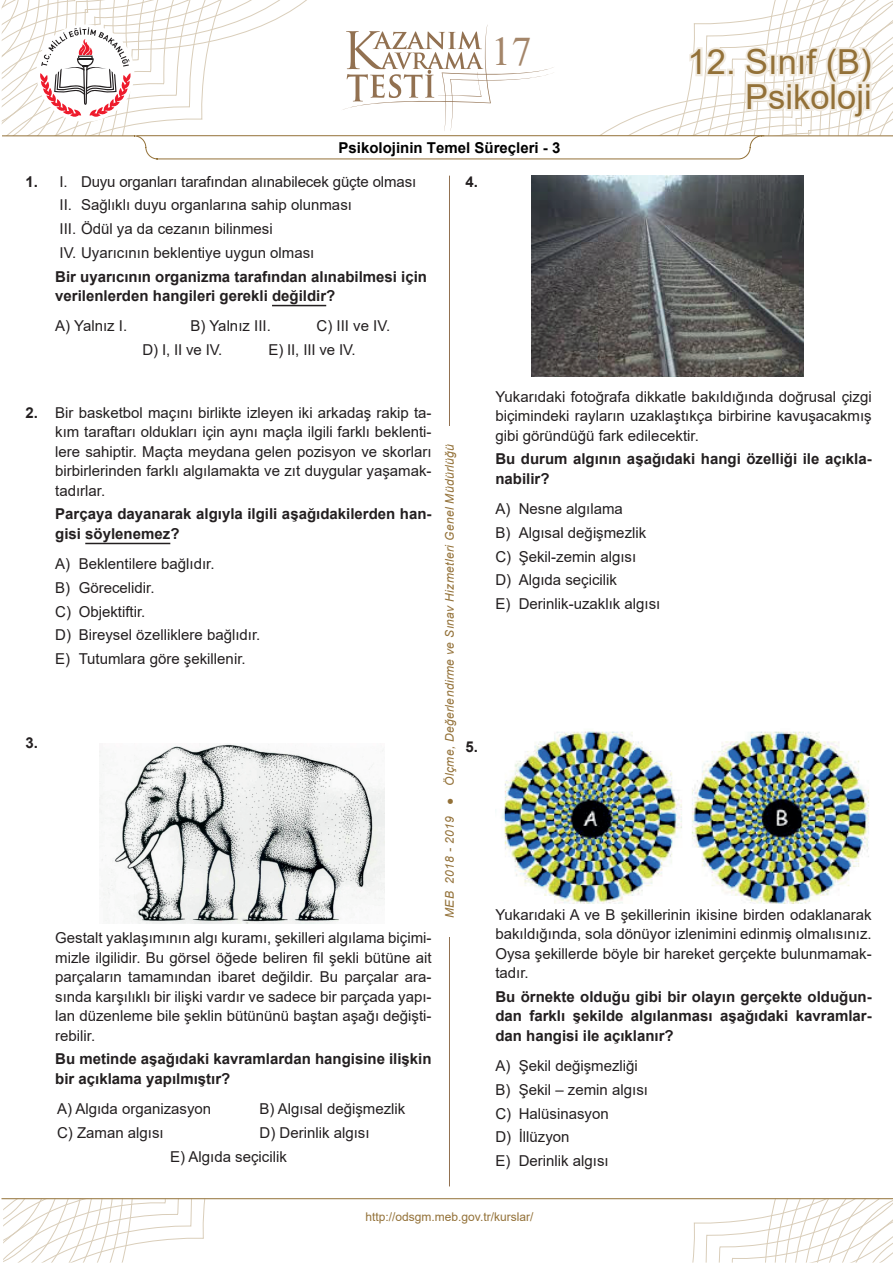
<style>
.page{position:relative;width:893px;height:1263px;background:#fff}
.page>*{position:absolute;margin:0;border:0;box-sizing:border-box;transform-origin:0 0}
.t1{font:40.5px "Times New Roman";color:#a4866a}
.t2{font:34.5px/34.5px "Arial";color:#937138;text-align:right}
.soru_açıklama{font:15px/19.5px "Arial";color:#231f20;text-align:justify}
.soru_kökü{font:700 15px/19.5px "Arial";color:#231f20}
._5_li_alt{font:15px "Arial";color:#231f20}
.öncüller{font:15px "Arial";color:#231f20}
.ikili{font:15px "Arial";color:#231f20}
.üclü{font:15px "Arial";color:#231f20}
.t3{font:700 15px "Arial";color:#000}
.üclü_altı{font:15px "Arial";letter-spacing:-.01em;color:#231f20}
.ortali{font:15px "Arial";color:#231f20}
.soru_açıklama-2{font:700 15px "Arial";color:#231f20}
.t4{font:italic 12px "Arial";letter-spacing:.03em;color:#937138}
.t5{font:12px "Arial";color:#937138}
.s1{font-weight:700}
</style>
<div class="page">
<svg style="left:551px;top:1199px;width:342px;height:63px"></svg>
<svg style="left:3px;top:1199px;width:344px;height:63px"></svg>
<hr style="left:2px;top:1198px;width:891px;height:1px;background:#937138">
<hr style="left:449px;top:176px;width:1px;height:1010px;background:#927151">
<div style="left:440px;top:426px;width:19px;height:510px;background:#fff"></div>
<svg style="left:2px;top:0;width:891px;height:159px"></svg>
<div style="left:864px;top:82px;width:7px;height:8px;border:4px solid #f1ebe1"></div>
<div style="left:864px;top:89px;width:7px;height:22px;border:4px solid #f1ebe1"></div>
<hr style="left:272px;top:305px;width:54px;height:1px;background:#231f20">
<hr style="left:85px;top:543px;width:85px;height:1px;background:#231f20">
<img style="left:100px;top:744px;width:284px;height:180px">
<img style="left:532px;top:176px;width:271px;height:200px">
<img style="left:495px;top:731px;width:374px;height:172px">
<p class="t1" style="left:491px;top:22px;width:42px">17</p>
<p class="t3" style="left:339px;top:137px;width:223px">Psikolojinin Temel Süreçleri - 3</p>
<p class="öncüller" style="left:26px;top:171px;width:392px"><span class="s1">1.</span> I. Duyu organları tarafından alınabilecek güçte olması</p>
<p class="öncüller" style="left:60px;top:195px;width:294px">II. Sağlıklı duyu organlarına sahip olunması</p>
<p class="öncüller" style="left:60px;top:218px;width:215px">III. Ödül ya da cezanın bilinmesi</p>
<p class="öncüller" style="left:60px;top:242px;width:256px">IV. Uyarıcının beklentiye uygun olması</p>
<p class="soru_kökü" style="left:55px;top:267px;width:373px">Bir uyarıcının organizma tarafından alınabilmesi için verilenlerden hangileri gerekli değildir?</p>
<p class="üclü" style="left:55px;top:316px;width:73px">A) Yalnız I.</p>
<p class="üclü" style="left:191px;top:316px;width:82px">B) Yalnız III.</p>
<p class="üclü" style="left:317px;top:316px;width:75px">C) III ve IV.</p>
<p class="üclü_altı" style="left:143px;top:339px;width:81px">D) I, II ve IV.</p>
<p class="üclü_altı" style="left:269px;top:339px;width:89px">E) II, III ve IV.</p>
<p class="soru_açıklama-2" style="left:466px;top:171px;width:14px">4.</p>
<h2 class="t2" style="left:688px;top:45px;width:186px">12. Sınıf (B)<br>Psikoloji</h2>
<p class="soru_açıklama" style="left:55px;top:403px;width:378px;text-indent:-30px"><span class="s1">2.</span> Bir basketbol maçını birlikte izleyen iki arkadaş rakip ta&shy;kım taraftarı oldukları için aynı maçla ilgili farklı beklenti&shy;lere sahiptir. Maçta meydana gelen pozisyon ve skorları birbirlerinden farklı algılamakta ve zıt duygular yaşamak&shy;tadırlar.</p>
<p class="soru_kökü" style="left:55px;top:505px;width:378px">Parçaya dayanarak algıyla ilgili aşağıdakilerden han&shy;gisi söylenemez?</p>
<p class="_5_li_alt" style="left:55px;top:553px;width:161px">A) Beklentilere bağlıdır.</p>
<p class="_5_li_alt" style="left:55px;top:577px;width:101px">B) Görecelidir.</p>
<p class="_5_li_alt" style="left:55px;top:601px;width:92px">C) Objektiftir.</p>
<p class="_5_li_alt" style="left:55px;top:625px;width:207px">D) Bireysel özelliklere bağlıdır.</p>
<p class="_5_li_alt" style="left:55px;top:648px;width:192px">E) Tutumlara göre şekillenir.</p>
<p class="soru_açıklama-2" style="left:26px;top:732px;width:14px">3.</p>
<p class="soru_açıklama" style="left:55px;top:928px;width:378px">Gestalt yaklaşımının algı kuramı, şekilleri algılama biçimi&shy;mizle ilgilidir. Bu görsel öğede beliren fil şekli bütüne ait parçaların tamamından ibaret değildir. Bu parçalar ara&shy;sında karşılıklı bir ilişki vardır ve sadece bir parçada yapı&shy;lan düzenleme bile şeklin bütününü baştan aşağı değişti&shy;rebilir.</p>
<p class="soru_kökü" style="left:55px;top:1049px;width:378px">Bu metinde aşağıdaki kavramlardan hangisine ilişkin bir açıklama yapılmıştır?</p>
<p class="ikili" style="left:57px;top:1098px;width:156px">A) Algıda organizasyon</p>
<p class="ikili" style="left:260px;top:1098px;width:147px">B) Algısal değişmezlik</p>
<p class="ikili" style="left:57px;top:1122px;width:108px">C) Zaman algısı</p>
<p class="ikili" style="left:260px;top:1122px;width:112px">D) Derinlik algısı</p>
<p class="ortali" style="left:170px;top:1146px;width:118px">E) Algıda seçicilik</p>
<p class="t4" style="left:442px;top:918px;width:476px;rotate:-90deg">MEB 2018 - 2019 ● Ölçme, Değerlendirme ve Sınav Hizmetleri Genel Müdürlüğü</p>
<p class="soru_açıklama-2" style="left:466px;top:736px;width:14px">5.</p>
<p class="soru_açıklama" style="left:495px;top:387px;width:378px">Yukarıdaki fotoğrafa dikkatle bakıldığında doğrusal çizgi biçimindeki rayların uzaklaştıkça birbirine kavuşacakmış gibi göründüğü fark edilecektir.</p>
<p class="soru_kökü" style="left:495px;top:450px;width:378px">Bu durum algının aşağıdaki hangi özelliği ile açıkla&shy;nabilir?</p>
<p class="_5_li_alt" style="left:495px;top:498px;width:129px">A) Nesne algılama</p>
<p class="_5_li_alt" style="left:495px;top:522px;width:152px">B) Algısal değişmezlik</p>
<p class="_5_li_alt" style="left:495px;top:546px;width:142px">C) Şekil-zemin algısı</p>
<p class="_5_li_alt" style="left:495px;top:570px;width:123px">D) Algıda seçicilik</p>
<p class="_5_li_alt" style="left:495px;top:593px;width:167px">E) Derinlik-uzaklık algısı</p>
<p class="soru_açıklama" style="left:495px;top:904px;width:378px">Yukarıdaki A ve B şekillerinin ikisine birden odaklanarak bakıldığında, sola dönüyor izlenimini edinmiş olmalısınız.<br>Oysa şekillerde böyle bir hareket gerçekte bulunmamak&shy;tadır.</p>
<p class="soru_kökü" style="left:495px;top:987px;width:378px;text-align:justify">Bu örnekte olduğu gibi bir olayın gerçekte olduğun&shy;dan farklı şekilde algılanması aşağıdaki kavramlar&shy;dan hangisi ile açıklanır?</p>
<p class="_5_li_alt" style="left:495px;top:1055px;width:144px">A) Şekil değişmezliği</p>
<p class="_5_li_alt" style="left:495px;top:1079px;width:154px">B) Şekil – zemin algısı</p>
<p class="_5_li_alt" style="left:495px;top:1103px;width:115px">C) Halüsinasyon</p>
<p class="_5_li_alt" style="left:495px;top:1127px;width:76px">D) İllüzyon</p>
<p class="_5_li_alt" style="left:495px;top:1150px;width:115px">E) Derinlik algısı</p>
<p class="t5" style="left:366px;top:1208px;width:169px">http://odsgm.meb.gov.tr/kurslar/</p>
</div>
